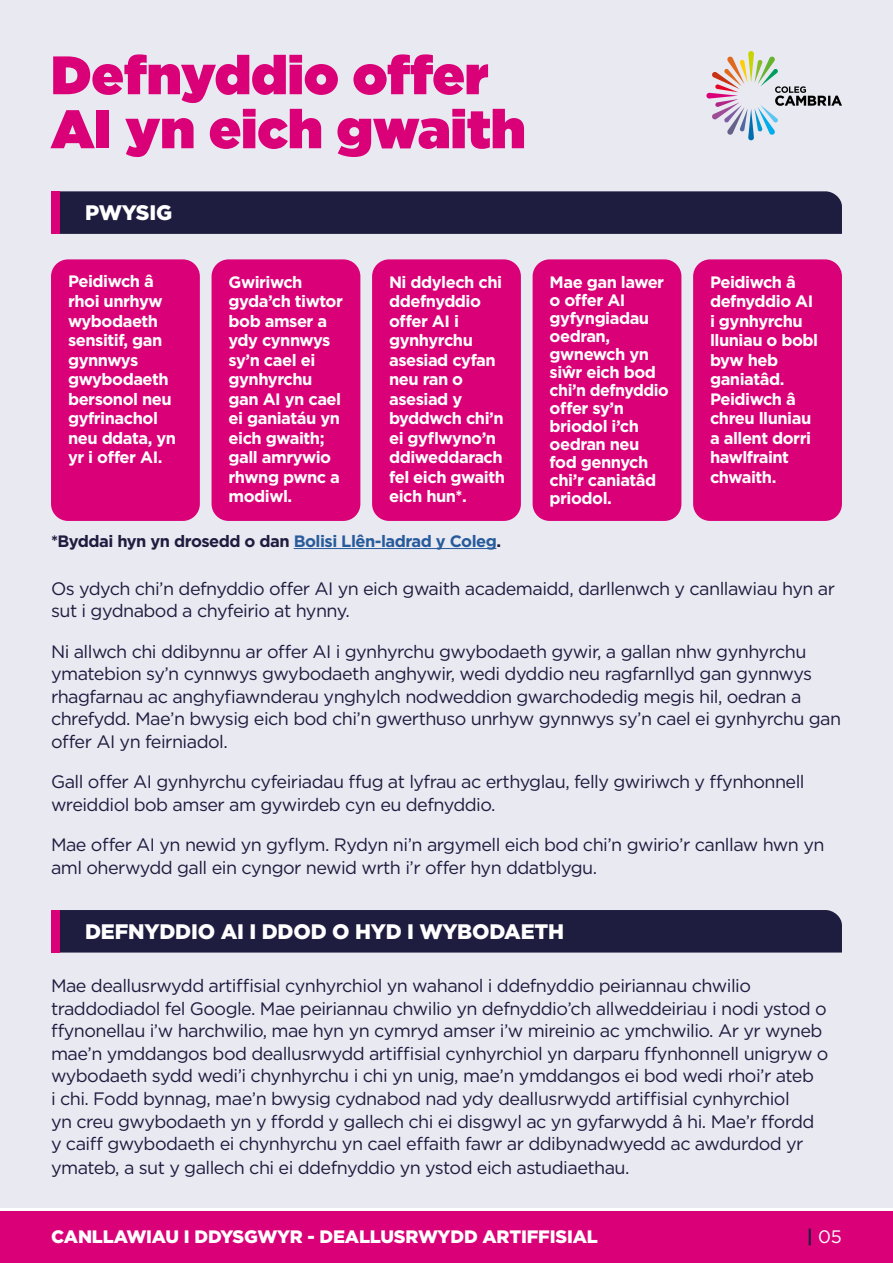
<style>
.page{position:relative;width:893px;height:1263px;background:#fff}
.page>*{position:absolute;margin:0;border:0;box-sizing:border-box;transform-origin:0 0}
.t1{font:900 54px/54px "Gotham";color:#da0077}
.t2{font:900 21px "Gotham";letter-spacing:-.01em;color:#fff}
.t3{font:18px/22.6px "Gotham";letter-spacing:-.03em;color:#1e1c3f}
.t4{font:900 18px "Gotham";letter-spacing:-.01em;color:#fff}
.t5{font:18px "Gotham";color:#fff}
.t6{font:700 16.5px/19.5px "Gotham";letter-spacing:-.03em;color:#fff}
.t7{font:700 16.5px "Gotham";letter-spacing:-.03em;color:#1e1c3f}
.s1{color:#275b9b}
.s2{font-weight:700;color:#1e1c3f}
</style>
<div class="page">
<div style="left:0;top:0;width:893px;height:1208px;background:#e9e9f1"></div>
<div style="left:60px;top:191px;width:782px;height:43px;background:#1e1c3f"></div>
<div style="left:51px;top:191px;width:9px;height:43px;background:#da0077"></div>
<div style="left:60px;top:910px;width:782px;height:42px;background:#1e1c3f"></div>
<div style="left:51px;top:910px;width:9px;height:42px;background:#da0077"></div>
<svg style="left:706px;top:51px;width:136px;height:89px"></svg>
<div style="left:0;top:1212px;width:893px;height:51px;background:#da0077"></div>
<div style="left:51px;top:259px;width:149px;height:262px;background:#da0077;border-radius:17px"></div>
<div style="left:693px;top:259px;width:149px;height:262px;background:#da0077;border-radius:17px"></div>
<div style="left:212px;top:259px;width:148px;height:262px;background:#da0077;border-radius:17px"></div>
<div style="left:372px;top:259px;width:149px;height:262px;background:#da0077;border-radius:17px"></div>
<div style="left:533px;top:259px;width:148px;height:262px;background:#da0077;border-radius:17px"></div>
<hr style="left:294px;top:548px;width:202px;height:1px;background:#275b9b">
<h1 class="t1" style="left:51px;top:47px;width:476px">Defnyddio offer<br>AI yn eich gwaith</h1>
<p class="t2" style="left:85px;top:199px;width:89px">PWYSIG</p>
<p class="t6" style="left:68px;top:272px;width:110px">Peidiwch â rhoi unrhyw wybodaeth sensitif, gan gynnwys gwybodaeth bersonol neu gyfrinachol neu ddata, yn yr i offer AI.</p>
<p class="t6" style="left:710px;top:272px;width:110px">Peidiwch â defnyddio AI i gynhyrchu lluniau o bobl byw heb ganiatâd.<br>Peidiwch â chreu lluniau a allent dorri hawlfraint chwaith.</p>
<p class="t6" style="left:229px;top:272px;width:116px">Gwiriwch gyda’ch tiwtor bob amser a ydy cynnwys sy’n cael ei gynhyrchu gan AI yn cael ei ganiatáu yn eich gwaith; gall amrywio rhwng pwnc a modiwl.</p>
<p class="t6" style="left:389px;top:272px;width:117px">Ni ddylech chi ddefnyddio offer AI i gynhyrchu asesiad cyfan neu ran o asesiad y byddwch chi’n ei gyflwyno’n ddiweddarach fel eich gwaith eich hun*.</p>
<p class="t6" style="left:550px;top:273px;width:121px;line-height:18px">Mae gan lawer o offer AI gyfyngiadau oedran, gwnewch yn siŵr eich bod chi’n defnyddio offer sy’n briodol i’ch oedran neu fod gennych chi’r caniatâd priodol.</p>
<p class="t7" style="left:51px;top:530px;width:452px">*Byddai hyn yn drosedd o dan <span class="s1">Bolisi Llên-ladrad y Coleg</span>.</p>
<p class="t3" style="left:51px;top:577px;width:785px">Os ydych chi’n defnyddio offer AI yn eich gwaith academaidd, darllenwch y canllawiau hyn ar sut i gydnabod a chyfeirio at hynny.</p>
<p class="t3" style="left:51px;top:640px;width:792px">Ni allwch chi ddibynnu ar offer AI i gynhyrchu gwybodaeth gywir, a gallan nhw gynhyrchu ymatebion sy’n cynnwys gwybodaeth anghywir, wedi dyddio neu ragfarnllyd gan gynnwys rhagfarnau ac anghyfiawnderau ynghylch nodweddion gwarchodedig megis hil, oedran a chrefydd. Mae’n bwysig eich bod chi’n gwerthuso unrhyw gynnwys sy’n cael ei gynhyrchu gan offer AI yn feirniadol.</p>
<p class="t3" style="left:51px;top:770px;width:755px">Gall offer AI gynhyrchu cyfeiriadau ffug at lyfrau ac erthyglau, felly gwiriwch y ffynhonnell wreiddiol bob amser am gywirdeb cyn eu defnyddio.</p>
<p class="t3" style="left:51px;top:833px;width:775px">Mae offer AI yn newid yn gyflym. Rydyn ni’n argymell eich bod chi’n gwirio’r canllaw hwn yn aml oherwydd gall ein cyngor newid wrth i’r offer hyn ddatblygu.</p>
<p class="t2" style="left:85px;top:917px;width:481px">DEFNYDDIO AI I DDOD O HYD I WYBODAETH</p>
<p class="t3" style="left:51px;top:974px;width:779px">Mae deallusrwydd artiffisial cynhyrchiol yn wahanol i ddefnyddio peiriannau chwilio traddodiadol fel Google. Mae peiriannau chwilio yn defnyddio’ch allweddeiriau i nodi ystod o ffynonellau i’w harchwilio, mae hyn yn cymryd amser i’w mireinio ac ymchwilio. Ar yr wyneb mae’n ymddangos bod deallusrwydd artiffisial cynhyrchiol yn darparu ffynhonnell unigryw o wybodaeth sydd wedi’i chynhyrchu i chi yn unig, mae’n ymddangos ei bod wedi rhoi’r ateb<br>i chi. Fodd bynnag, mae’n bwysig cydnabod nad ydy deallusrwydd artiffisial cynhyrchiol<br>yn creu gwybodaeth yn y ffordd y gallech chi ei disgwyl ac yn gyfarwydd â hi. Mae’r ffordd y caiff gwybodaeth ei chynhyrchu yn cael effaith fawr ar ddibynadwyedd ac awdurdod yr ymateb, a sut y gallech chi ei ddefnyddio yn ystod eich astudiaethau.</p>
<p class="t4" style="left:51px;top:1224px;width:548px">CANLLAWIAU I DDYSGWYR - DEALLUSRWYDD ARTIFFISIAL</p>
<p class="t5" style="left:807px;top:1225px;width:37px"><span class="s2">|</span> 05</p>
</div>
